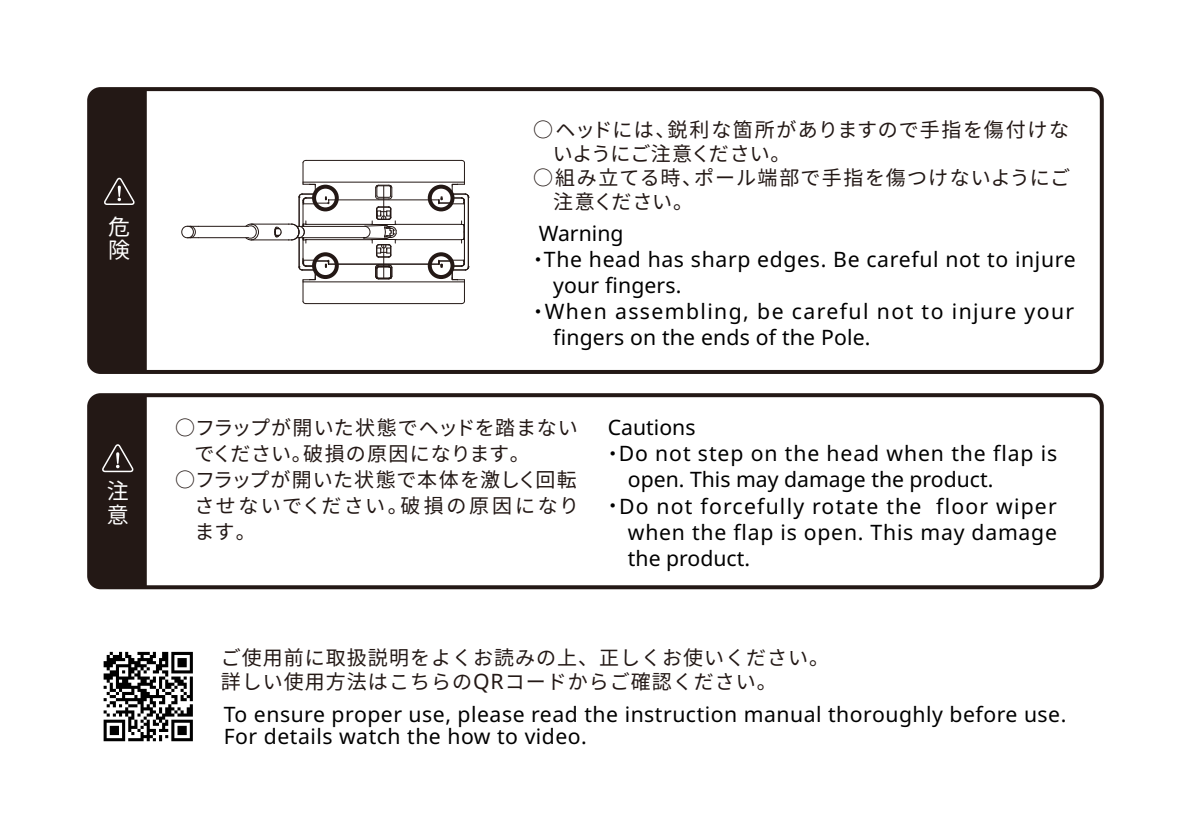
<style>
.page{position:relative;width:1191px;height:840px;background:#fff}
.page>*{position:absolute;margin:0;border:0;box-sizing:border-box;transform-origin:0 0}
.t1{font:22px/23.2px "Noto Sans CJ Kjp";color:#fff}
.t2{font:21.2px/22px "Noto Sans";letter-spacing:.025em;color:#000}
.t3{font:21.2px "Noto Sans";color:#000}
.t4{font:21.2px "Noto Sans";letter-spacing:.065em;color:#000}
.t5{font:21.2px "Noto Sans";letter-spacing:.055em;color:#000}
.t6{font:21.2px "Noto Sans";letter-spacing:.005em;color:#000}
.t7{font:20px/24px "Noto Sans CJ Kjp";letter-spacing:.05em;color:#231815}
.s1{font-family:"Noto Sans CJ Kjp";font-size:20px}
.s2{font-family:"Noto Sans";font-size:21.2px}
</style>
<div class="page">
<div style="left:92px;top:92px;width:55px;height:277px;background:#231815"></div>
<div style="left:87px;top:87px;width:1016px;height:287px;border:4px solid #231815;border-radius:11px"></div>
<div style="left:92px;top:398px;width:55px;height:186px;background:#231815"></div>
<div style="left:87px;top:393px;width:1016px;height:196px;border:4px solid #231815;border-radius:11px"></div>
<hr style="left:307px;top:224px;width:64px;height:1px;background:#231815">
<hr style="left:301px;top:226px;width:63px;height:1px;background:#231815">
<hr style="left:396px;top:224px;width:64px;height:1px;background:#231815">
<hr style="left:396px;top:239px;width:65px;height:1px;background:#231815">
<hr style="left:307px;top:239px;width:64px;height:1px;background:#231815">
<hr style="left:328px;top:264px;width:111px;height:1px;background:#231815">
<svg style="left:375px;top:264px;width:17px;height:15px"></svg>
<hr style="left:328px;top:199px;width:111px;height:1px;background:#231815">
<svg style="left:375px;top:184px;width:17px;height:15px"></svg>
<hr style="left:306px;top:160px;width:155px;height:1px;background:#231815">
<hr style="left:303px;top:182px;width:161px;height:1px;background:#231815">
<hr style="left:198px;top:237px;width:50px;height:1px;background:#231815">
<svg style="left:181px;top:225px;width:17px;height:13px"></svg>
<hr style="left:198px;top:226px;width:50px;height:1px;background:#231815">
<hr style="left:299px;top:237px;width:66px;height:1px;background:#231815">
<hr style="left:254px;top:239px;width:34px;height:1px;background:#231815">
<hr style="left:254px;top:224px;width:34px;height:1px;background:#231815">
<svg style="left:245px;top:223px;width:14px;height:17px"></svg>
<svg style="left:274px;top:226px;width:8px;height:14px"></svg>
<svg style="left:362px;top:206px;width:35px;height:52px"></svg>
<hr style="left:306px;top:303px;width:155px;height:1px;background:#231815">
<hr style="left:303px;top:281px;width:161px;height:1px;background:#231815">
<svg style="left:288px;top:160px;width:41px;height:144px"></svg>
<svg style="left:438px;top:160px;width:31px;height:144px"></svg>
<hr style="left:383px;top:186px;width:1px;height:32px;background:#231815">
<hr style="left:383px;top:245px;width:1px;height:33px;background:#231815">
<div style="left:312px;top:184px;width:27px;height:27px;border:4px solid #231815;border-radius:50%"></div>
<div style="left:312px;top:252px;width:27px;height:27px;border:4px solid #231815;border-radius:50%"></div>
<div style="left:428px;top:184px;width:26px;height:27px;border:4px solid #231815;border-radius:50%"></div>
<div style="left:428px;top:252px;width:26px;height:27px;border:4px solid #231815;border-radius:50%"></div>
<svg style="left:104px;top:651px;width:89px;height:89px"></svg>
<p class="t1" style="left:108px;top:216px;width:23px">危険</p>
<p class="t1" style="left:107px;top:480px;width:23px">注意</p>
<p class="t7" style="left:553px;top:118px;width:517px;text-indent:-20px">○ヘッドには、鋭利な箇所がありますので手指を傷付けないようにご注意ください。</p>
<p class="t7" style="left:553px;top:166px;width:518px;text-indent:-20px">○組み立てる時、ポール端部で手指を傷つけないようにご注意ください。</p>
<p class="t3" style="left:539px;top:218px;width:86px">Warning</p>
<p class="t2" style="left:528px;top:249px;width:549px"><span class="s1">・</span>The head has sharp edges. Be careful not to injure</p>
<p class="t6" style="left:553px;top:270px;width:130px">your fingers.</p>
<p class="t4" style="left:528px;top:296px;width:547px"><span class="s1">・</span>When assembling, be careful not to injure your</p>
<p class="t2" style="left:553px;top:327px;width:319px">fingers on the ends of the Pole.</p>
<p class="t7" style="left:194px;top:415px;width:385px;line-height:26px;text-indent:-19px">○フラップが開いた状態でヘッドを踏まないでください。破損の原因になります。</p>
<p class="t7" style="left:194px;top:467px;width:386px;line-height:26px;text-align:justify;text-indent:-19px">○フラップが開いた状態で本体を激しく回転させないでください。破損の原因になります。</p>
<p class="t3" style="left:608px;top:412px;width:89px">Cautions</p>
<p class="t2" style="left:603px;top:443px;width:456px"><span class="s1">・</span>Do not step on the head when the flap is</p>
<p class="t3" style="left:628px;top:464px;width:367px">open. This may damage the product.</p>
<p class="t5" style="left:603px;top:490px;width:455px"><span class="s1">・</span>Do not forcefully rotate the floor wiper</p>
<p class="t2" style="left:628px;top:521px;width:430px">when the flap is open. This may damage</p>
<p class="t3" style="left:628px;top:542px;width:124px">the product.</p>
<p class="t7" style="left:221px;top:645px;width:609px">ご使用前に取扱説明をよくお読みの上、正しくお使いください。詳しい使用方法はこちらの<span class="s2">QR</span>コードからご確認ください。</p>
<p class="t2" style="left:224px;top:703px;width:844px">To ensure proper use, please read the instruction manual thoroughly before use.<br>For details watch the how to video.</p>
</div>
